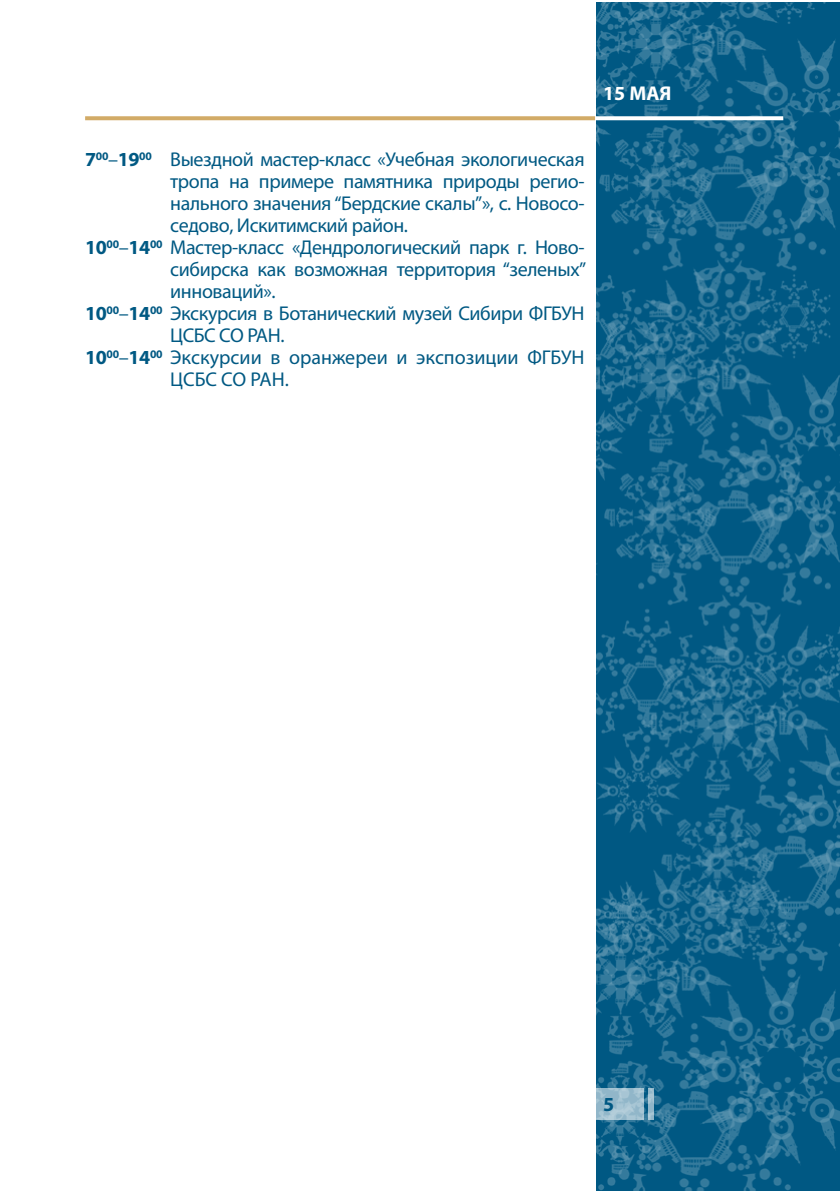
<style>
.page{position:relative;width:840px;height:1191px;background:#fff}
.page>*{position:absolute;margin:0;border:0;box-sizing:border-box;transform-origin:0 0}
.t1{font:20px "Myriad Pro";letter-spacing:-.02em;color:#005983}
.t2{font:20px "Myriad Pro";color:#005983}
.t3{font:700 20px "Myriad Pro";color:#fff}
.t4{font:700 20px "Myriad Pro";color:#005883}
.s1{font-weight:700}
</style>
<div class="page">
<img style="left:596px;top:2px;width:243px;height:1189px">
<svg style="left:596px;top:1089px;width:47px;height:31px"></svg>
<svg style="left:648px;top:1089px;width:6px;height:31px"></svg>
<svg style="left:594px;top:116px;width:188px;height:4px"></svg>
<svg style="left:85px;top:116px;width:509px;height:4px;background:#d4b070"></svg>
<p class="t3" style="left:603px;top:80px;width:70px">15 МАЯ</p>
<p class="t1" style="left:85px;top:147px;width:500px"><span class="s1">7</span><sup>00</sup>–<span class="s1">19</span><sup>00</sup> Выездной мастер-класс «Учебная экологическая</p>
<p class="t1" style="left:170px;top:169px;width:415px">тропа на примере памятника природы регио-</p>
<p class="t1" style="left:170px;top:191px;width:415px">нального значения “Бердские скалы”», с. Новосо-</p>
<p class="t1" style="left:170px;top:213px;width:239px">седово, Искитимский район.</p>
<p class="t1" style="left:85px;top:235px;width:500px"><span class="s1">10</span><sup>00</sup>–<span class="s1">14</span><sup>00</sup> Мастер-класс «Дендрологический парк г. Ново-</p>
<p class="t1" style="left:170px;top:257px;width:417px">сибирска как возможная территория “зеленых”</p>
<p class="t1" style="left:170px;top:279px;width:107px">инноваций».</p>
<p class="t1" style="left:85px;top:301px;width:500px"><span class="s1">10</span><sup>00</sup>–<span class="s1">14</span><sup>00</sup> Экскурсия в Ботанический музей Сибири ФГБУН</p>
<p class="t1" style="left:170px;top:323px;width:116px">ЦСБС СО РАН.</p>
<p class="t2" style="left:85px;top:345px;width:500px"><span class="s1">10</span><sup>00</sup>–<span class="s1">14</span><sup>00</sup> Экскурсии в оранжереи и экспозиции ФГБУН</p>
<p class="t1" style="left:170px;top:367px;width:120px">ЦСБС СО РАН.</p>
<p class="t4" style="left:603px;top:1090px;width:13px">5</p>
</div>
